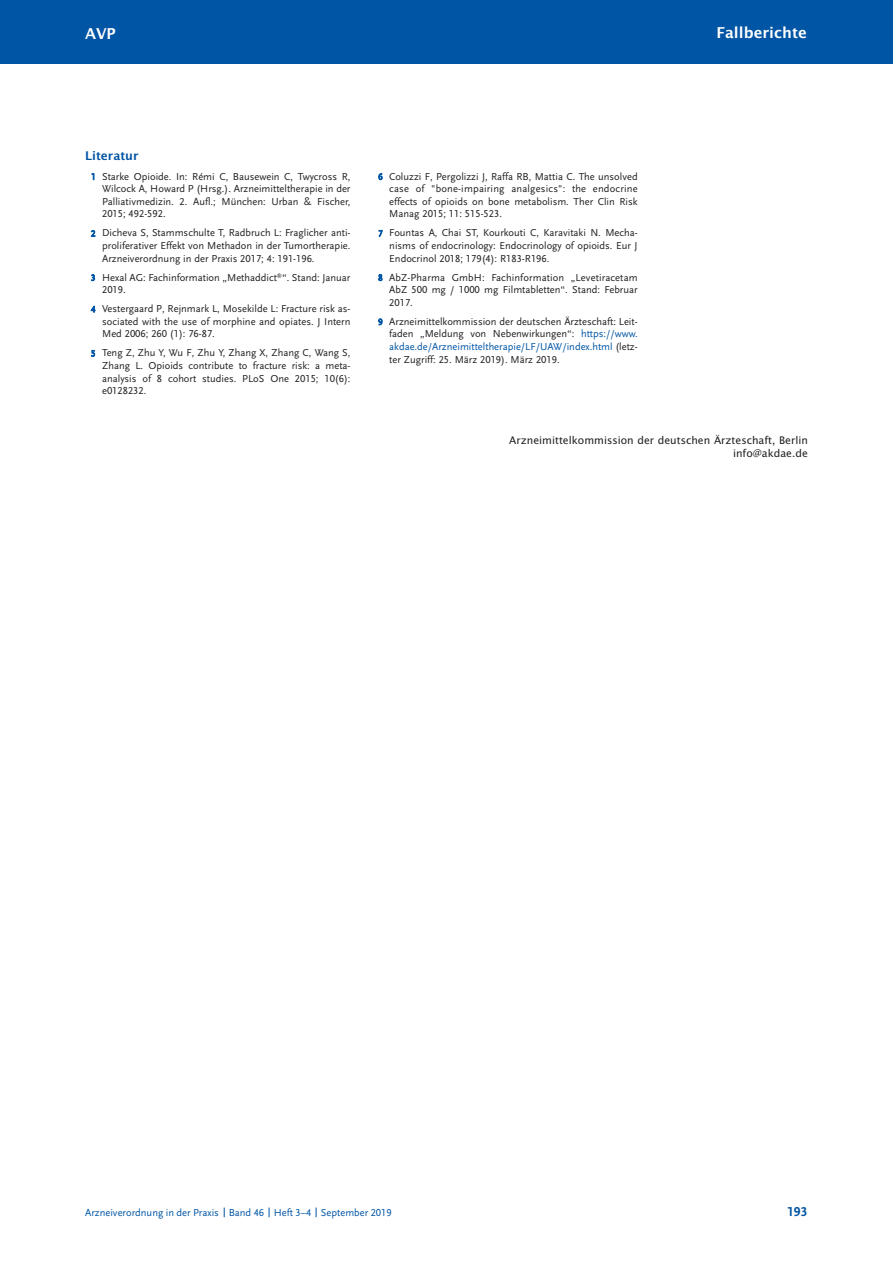
<style>
.page{position:relative;width:893px;height:1263px;background:#fff}
.page>*{position:absolute;margin:0;border:0;box-sizing:border-box;transform-origin:0 0}
.t1{font:600 15px "Lucida Sans";color:#fff}
.t2{font:700 13.5px "Scala Sans LF";color:#0155a5}
.t3{font:600 12px "Lucida Sans";color:#0155a5}
.t4{font:10.5px/12.6px "Scala Sans LF";color:#231f20;text-align:justify}
.t5{font:10.5px/12.6px "Lucida Sans";color:#231f20;text-align:right}
.t6{font:10.5px "Scala Sans LF";color:#0155a5}
.s1{font-size:9px;color:#0155a5}
.s2{color:#0155a5}
</style>
<div class="page">
<div style="left:0;top:0;width:892px;height:64px;background:#0155a5"></div>
<h1 class="t1" style="left:85px;top:27px;width:32px">AVP</h1>
<h1 class="t1" style="left:716px;top:27px;width:92px">Fallberichte</h1>
<p class="t3" style="left:85px;top:151px;width:55px">Literatur</p>
<p class="t4" style="left:102px;top:171px;width:250px;text-indent:-11px"><span class="s1">1</span> Starke Opioide. In: Rémi C, Bausewein C, Twycross R, Wilcock A, Howard P (Hrsg.). Arzneimitteltherapie in der Palliativmedizin. 2. Aufl.; München: Urban &amp; Fischer, 2015; 492-592.</p>
<p class="t4" style="left:102px;top:228px;width:250px;text-indent:-11px"><span class="s1">2</span> Dicheva S, Stammschulte T, Radbruch L: Fraglicher anti&shy;proliferativer Effekt von Methadon in der Tumortherapie.<br>Arzneiverordnung in der Praxis 2017; 4: 191-196.</p>
<p class="t4" style="left:102px;top:272px;width:250px;text-indent:-11px"><span class="s1">3</span> Hexal AG: Fachinformation „Methaddict<sup>®</sup>“. Stand: Januar<br>2019.</p>
<p class="t4" style="left:102px;top:303px;width:250px;text-indent:-11px"><span class="s1">4</span> Vestergaard P, Rejnmark L, Mosekilde L: Fracture risk as&shy;sociated with the use of morphine and opiates. J Intern Med 2006; 260 (1): 76-87.</p>
<p class="t4" style="left:102px;top:348px;width:250px;text-indent:-11px"><span class="s1">5</span> Teng Z, Zhu Y, Wu F, Zhu Y, Zhang X, Zhang C, Wang S, Zhang L. Opioids contribute to fracture risk: a meta&shy;analysis of 8 cohort studies. PLoS One 2015; 10(6): e0128232.</p>
<p class="t4" style="left:389px;top:171px;width:250px;text-indent:-11px"><span class="s1">6</span> Coluzzi F, Pergolizzi J, Raffa RB, Mattia C. The unsolved case of "bone-impairing analgesics": the endocrine effects of opioids on bone metabolism. Ther Clin Risk Manag 2015; 11: 515-523.</p>
<p class="t4" style="left:389px;top:228px;width:250px;text-indent:-11px"><span class="s1">7</span> Fountas A, Chai ST, Kourkouti C, Karavitaki N. Mecha&shy;nisms of endocrinology: Endocrinology of opioids. Eur J Endocrinol 2018; 179(4): R183-R196.</p>
<p class="t4" style="left:389px;top:272px;width:250px;text-indent:-11px"><span class="s1">8</span> AbZ-Pharma GmbH: Fachinformation „Levetiracetam AbZ 500 mg / 1000 mg Filmtabletten“. Stand: Februar 2017.</p>
<p class="t4" style="left:389px;top:316px;width:250px;text-indent:-11px"><span class="s1">9</span> Arzneimittelkommission der deutschen Ärzteschaft: Leit&shy;faden „Meldung von Nebenwirkungen“: <span class="s2">https://www. akdae.de/Arzneimitteltherapie/LF/UAW/index.html</span> (letz&shy;ter Zugriff: 25. März 2019). März 2019.</p>
<p class="t5" style="left:509px;top:435px;width:300px">Arzneimittelkommission der deutschen Ärzteschaft, Berlin info@akdae.de</p>
<p class="t6" style="left:85px;top:1208px;width:308px">Arzneiverordnung in der Praxis Band 46 Heft 3–4 September 2019</p>
<p class="t2" style="left:787px;top:1204px;width:22px">193</p>
</div>
